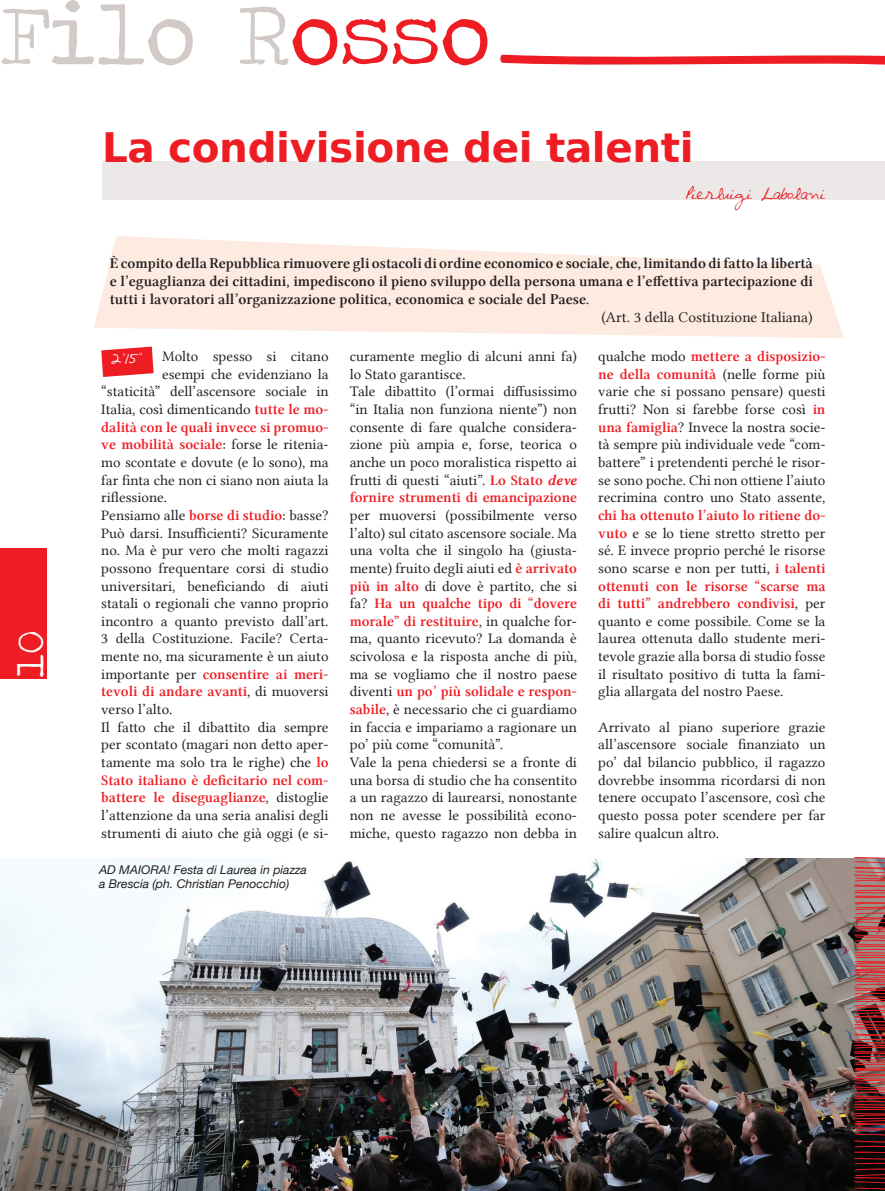
<style>
.page{position:relative;width:885px;height:1191px;background:#fff}
.page>*{position:absolute;margin:0;border:0;box-sizing:border-box;transform-origin:0 0}
.t1{font:90px "Traveling Typewriter";color:#d1cac7}
.t2{font:47.25px/98.4px "MTF Doodlewhats";color:#ee1d23}
.t3{font:700 40.5px "DejaVu Sans";letter-spacing:-.01em;color:#ee1d23}
.t4{font:39px "Traveling Typewriter";color:#fff;scale:1.1 1}
.t5{font:15px/18px "Lin Libertine Z";color:#231f20;text-align:justify}
.t6{font:15px "Lin Libertine";color:#231f20}
.t7{font:14.7px/17.7px "Lin Libertine";color:#231f20;text-align:justify}
.t8{font:14.7px/17.7px "Lin Libertine Z";color:#ee1d23}
.t9{font:13.5px "Avantque...";letter-spacing:-.02em;color:#ee1d23}
.t10{font:italic 12px/14.4px "Helvetica Neue";color:#231f20}
.t11{font:12px "Avantque...";color:#fff}
.s1{color:#ee1d23}
.s2{font-family:"Lin Libertine Z";color:#ee1d23}
.s3{font-family:"Lin Libertine";color:#231f20}
.s4{font-family:"Lin Libertine ZI";color:#ee1d23}
</style>
<div class="page">
<img style="left:0;top:858px;width:884px;height:333px">
<svg style="left:500px;top:54px;width:384px;height:11px"></svg>
<div style="left:102px;top:161px;width:782px;height:38px;background:#ebe8e7"></div>
<svg style="left:101px;top:346px;width:52px;height:31px;background:#f04247"></svg>
<div style="left:0;top:547px;width:46px;height:131px;background:#ee1d23"></div>
<svg style="left:94px;top:236px;width:749px;height:102px;fill:#fdeae0"></svg>
<h1 class="t1" style="left:0;top:-25px;width:492px">Filo R<span class="s1">osso</span></h1>
<h3 class="t3" style="left:102px;top:115px;width:593px">La condivisione dei talenti</h3>
<p class="t9" style="left:686px;top:186px;width:141px">Pierluigi Labolani</p>
<h3 class="t4" style="left:5px;top:678px;width:44px;rotate:-90deg">10</h3>
<p class="t5" style="left:110px;top:255px;width:704px">È compito della Repubblica rimuovere gli ostacoli di ordine economico e sociale, che, limitando di fatto la libertà e l’eguaglianza dei cittadini, impediscono il pieno sviluppo della persona umana e l’effettiva partecipazione di tutti i lavoratori all’organizzazione politica, economica e sociale del Paese.</p>
<p class="t6" style="left:601px;top:309px;width:213px">(Art. 3 della Costituzione Italiana)</p>
<p class="t7" style="left:101px;top:347px;width:229px;text-align:right">Molto spesso si citano<br>esempi che evidenziano la “staticità” dell’ascensore sociale in<br>Italia, così dimenticando <span class="s2">tutte le mo-</span></p>
<p class="t8" style="left:101px;top:418px;width:229px">dalità con le quali invece si promuo&shy;ve mobilità sociale<span class="s3">: forse le ritenia-</span></p>
<p class="t7" style="left:101px;top:453px;width:229px;text-align:left">mo scontate e dovute (e lo sono), ma far finta che non ci siano non aiuta la riflessione.<br>Pensiamo alle <span class="s2">borse di studio</span>: basse?<br>Può darsi. Insufficienti? Sicuramente no. Ma è pur vero che molti ragazzi possono frequentare corsi di studio universitari, beneficiando di aiuti statali o regionali che vanno proprio incontro a quanto previsto dall’art.<br>3 della Costituzione. Facile? Certa&shy;mente no, ma sicuramente è un aiuto</p>
<p class="t8" style="left:101px;top:665px;width:229px"><span class="s3">importante per</span> consentire ai meri&shy;tevoli di andare avanti<span class="s3">, di muoversi</span></p>
<p class="t7" style="left:101px;top:700px;width:229px;text-align:left">verso l’alto.<br>Il fatto che il dibattito dia sempre per scontato (magari non detto aper&shy;tamente ma solo tra le righe) che <span class="s2">lo</span></p>
<p class="t8" style="left:101px;top:771px;width:229px">Stato italiano è deficitario nel com&shy;battere le diseguaglianze<span class="s3">, distoglie</span></p>
<p class="t7" style="left:101px;top:806px;width:229px">l’attenzione da una seria analisi degli strumenti di aiuto che già oggi (e si-</p>
<p class="t11" style="left:112px;top:353px;width:33px">2'15"</p>
<p class="t10" style="left:99px;top:863px;width:209px">AD MAIORA! Festa di Laurea in piazza a Brescia (ph. Christian Penocchio)</p>
<p class="t7" style="left:350px;top:347px;width:229px;text-align:left">curamente meglio di alcuni anni fa) lo Stato garantisce.<br>Tale dibattito (l’ormai diffusissimo “in Italia non funziona niente”) non consente di fare qualche considera&shy;zione più ampia e, forse, teorica o anche un poco moralistica rispetto ai frutti di questi “aiuti”. <span class="s2">Lo Stato</span> <span class="s4">deve</span></p>
<p class="t8" style="left:350px;top:489px;width:229px">fornire strumenti di emancipazione</p>
<p class="t7" style="left:350px;top:506px;width:229px">per muoversi (possibilmente verso l’alto) sul citato ascensore sociale. Ma una volta che il singolo ha (giusta&shy;mente) fruito degli aiuti ed <span class="s2">è arrivato più in alto</span> di dove è partito, che si</p>
<p class="t8" style="left:350px;top:595px;width:229px"><span class="s3">fa?</span> Ha un qualche tipo di “dovere morale” di restituire<span class="s3">, in qualche for-</span></p>
<p class="t7" style="left:350px;top:630px;width:229px">ma, quanto ricevuto? La domanda è scivolosa e la risposta anche di più, ma se vogliamo che il nostro paese</p>
<p class="t8" style="left:350px;top:683px;width:229px"><span class="s3">diventi</span> un po’ più solidale e respon-</p>
<p class="t7" style="left:350px;top:700px;width:229px;text-align:left"><span class="s2">sabile</span>, è necessario che ci guardiamo in faccia e impariamo a ragionare un po’ più come “comunità”.<br>Vale la pena chiedersi se a fronte di una borsa di studio che ha consentito a un ragazzo di laurearsi, nonostante non ne avesse le possibilità econo&shy;miche, questo ragazzo non debba in</p>
<p class="t8" style="left:598px;top:348px;width:229px"><span class="s3">qualche modo</span> mettere a disposizio&shy;ne della comunità <span class="s3">(nelle forme più</span></p>
<p class="t7" style="left:598px;top:383px;width:229px">varie che si possano pensare) questi frutti? Non si farebbe forse così <span class="s2">in una famiglia</span>? Invece la nostra socie&shy;tà sempre più individuale vede “com&shy;battere” i pretendenti perché le risor&shy;se sono poche. Chi non ottiene l’aiuto recrimina contro uno Stato assente,</p>
<p class="t8" style="left:598px;top:507px;width:229px">chi ha ottenuto l’aiuto lo ritiene do-</p>
<p class="t7" style="left:598px;top:524px;width:229px"><span class="s2">vuto</span> e se lo tiene stretto stretto per sé. E invece proprio perché le risorse sono scarse e non per tutti, <span class="s2">i talenti</span></p>
<p class="t8" style="left:598px;top:577px;width:229px">ottenuti con le risorse “scarse ma di tutti” andrebbero condivisi<span class="s3">, per</span></p>
<p class="t7" style="left:598px;top:612px;width:229px">quanto e come possibile. Come se la laurea ottenuta dallo studente meri&shy;tevole grazie alla borsa di studio fosse il risultato positivo di tutta la fami&shy;glia allargata del nostro Paese.</p>
<p class="t7" style="left:598px;top:718px;width:229px">Arrivato al piano superiore grazie all’ascensore sociale finanziato un po’ dal bilancio pubblico, il ragazzo dovrebbe insomma ricordarsi di non tenere occupato l’ascensore, così che questo possa poter scendere per far salire qualcun altro.</p>
<h2 class="t2" style="left:852px;top:845px;width:65px">J</h2>
<h2 class="t2" style="left:852px;top:904px;width:65px">J<br>J</h2>
<h2 class="t2" style="left:852px;top:957px;width:65px">J<br>J</h2>
<h2 class="t2" style="left:852px;top:1012px;width:65px">J<br>J</h2>
<h2 class="t2" style="left:852px;top:1066px;width:65px">J</h2>
</div>
